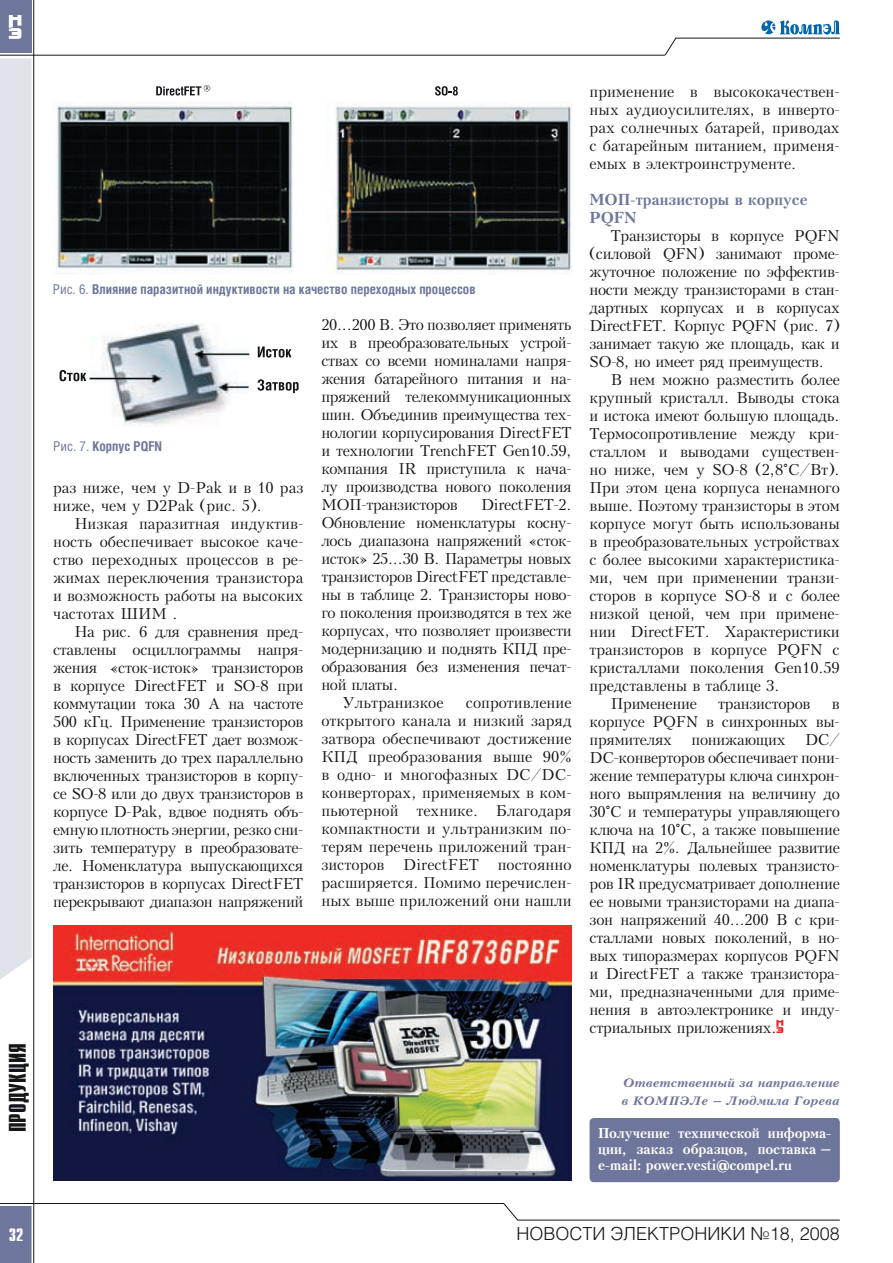
<style>
.page{position:relative;width:893px;height:1263px;background:#fff}
.page>*{position:absolute;margin:0;border:0;box-sizing:border-box;transform-origin:0 0}
.t1{font:700 24px "Compact C";color:#141518}
.t2{font:300 18px "Helios";color:#141518}
.t3{font:700 18px "Compact C";color:#fff}
.t4{font:15px/18px "Kudryashev";letter-spacing:-.01em;color:#141518;text-align:justify}
.t5{font:700 15px/18px "Kudryashev";color:#6e769b}
.t6{font:700 13.5px/16.2px "Kudryashev";letter-spacing:-.01em;color:#fff;text-align:justify}
.t7{font:700 13.5px "Helios Cond";color:#6e769b}
.t8{font:italic 700 12px/18px "Kudryashev";color:#6e769b}
.s1{font-weight:400}
.s2{font-weight:700}
</style>
<div class="page">
<div style="left:0;top:1206px;width:32px;height:57px;background:#6e769b"></div>
<div style="left:0;top:58px;width:32px;height:921px;background:#e0e3ea"></div>
<hr style="left:0;top:55px;width:665px;height:1px;background:#141518">
<div style="left:0;top:0;width:32px;height:53px;background:#6e769b"></div>
<svg style="left:9px;top:15px;width:12px;height:24px"></svg>
<hr style="left:33px;top:0;width:1px;height:1263px;background:#141518">
<hr style="left:675px;top:38px;width:165px;height:1px;background:#141518">
<svg style="left:664px;top:37px;width:13px;height:19px"></svg>
<hr style="left:0;top:1203px;width:504px;height:1px;background:#141518">
<hr style="left:517px;top:1220px;width:323px;height:1px;background:#141518">
<svg style="left:503px;top:1203px;width:16px;height:18px"></svg>
<svg style="left:761px;top:20px;width:79px;height:15px"></svg>
<img style="left:57px;top:102px;width:514px;height:172px">
<svg style="left:435px;top:86px;width:23px;height:10px"></svg>
<svg style="left:156px;top:85px;width:54px;height:11px"></svg>
<svg style="left:776px;top:1020px;width:7px;height:13px"></svg>
<img style="left:90px;top:323px;width:160px;height:104px">
<svg style="left:60px;top:370px;width:26px;height:11px"></svg>
<svg style="left:258px;top:346px;width:33px;height:12px"></svg>
<svg style="left:257px;top:379px;width:42px;height:14px"></svg>
<div style="left:590px;top:1118px;width:250px;height:64px;background:#6e769b;border-radius:4px"></div>
<img style="left:53px;top:926px;width:519px;height:255px">
<h1 class="t1" style="left:6px;top:1132px;width:91px;rotate:-90deg">ПРОДУКЦИЯ</h1>
<p class="t7" style="left:53px;top:281px;width:424px"><span class="s1">Рис. 6.</span> Влияние паразитной индуктивости на качество переходных процессов</p>
<p class="t7" style="left:53px;top:438px;width:110px"><span class="s1">Рис. 7.</span> Корпус PQFN</p>
<p class="t4" style="left:53px;top:479px;width:252px">раз ниже, чем у D-Pak и в 10 раз ниже, чем у D2Pak (рис. 5).</p>
<p class="t4" style="left:53px;top:515px;width:252px;text-indent:21px">Низкая паразитная индуктив&shy;ность обеспечивает высокое каче&shy;ство переходных процессов в ре&shy;жимах переключения транзистора и возможность работы на высоких частотах ШИМ .</p>
<p class="t4" style="left:53px;top:623px;width:252px;text-indent:21px">На рис. 6 для сравнения пред&shy;ставлены осциллограммы напря&shy;жения «сток-исток» транзисторов в корпусе DirectFET и SO-8 при коммутации тока 30 А на частоте 500 кГц. Применение транзисторов в корпусах DirectFET дает возмож&shy;ность заменить до трех параллельно включенных транзисторов в корпу&shy;се SO-8 или до двух транзисторов в корпусе D-Pak, вдвое поднять объ&shy;емную плотность энергии, резко сни&shy;зить температуру в преобразовате&shy;ле. Номенклатура выпускающихся транзисторов в корпусах DirectFET перекрывают диапазон напряжений</p>
<p class="t4" style="left:321px;top:316px;width:252px">20...200 В. Это позволяет применять их в преобразовательных устрой&shy;ствах со всеми номиналами напря&shy;жения батарейного питания и на&shy;пряжений телекоммуникационных шин. Объединив преимущества тех&shy;нологии корпусирования DirectFET и технологии TrenchFET Gen10.59, компания IR приступила к нача&shy;лу производства нового поколения МОП-транзисторов</p>
<p class="t4" style="left:481px;top:496px;width:92px">DirectFET-2.</p>
<p class="t4" style="left:321px;top:514px;width:252px">Обновление номенклатуры косну-</p>
<p class="t4" style="left:321px;top:532px;width:252px">лось диапазона напряжений «сток-</p>
<p class="t4" style="left:321px;top:550px;width:252px">исток» 25...30 В. Параметры новых</p>
<p class="t4" style="left:321px;top:568px;width:252px">транзисторов DirectFET представле-</p>
<p class="t4" style="left:321px;top:586px;width:252px">ны в таблице 2. Транзисторы ново-</p>
<p class="t4" style="left:321px;top:604px;width:252px">го поколения производятся в тех же</p>
<p class="t4" style="left:321px;top:622px;width:252px">корпусах, что позволяет произвести</p>
<p class="t4" style="left:321px;top:640px;width:252px">модернизацию и поднять КПД пре-</p>
<p class="t4" style="left:321px;top:658px;width:252px">образования без изменения печат-</p>
<p class="t4" style="left:321px;top:676px;width:78px">ной платы.</p>
<p class="t4" style="left:343px;top:694px;width:102px">Ультранизкое</p>
<p class="t4" style="left:321px;top:694px;width:252px;text-indent:144px">сопротивление открытого канала и низкий заряд затвора обеспечивают достижение КПД преобразования выше 90% в одно- и многофазных DC/DC&shy;конверторах, применяемых в ком&shy;пьютерной технике. Благодаря компактности и ультранизким по&shy;терям перечень приложений тран&shy;зисторов</p>
<p class="t4" style="left:321px;top:856px;width:252px;text-indent:82px">DirectFET постоянно расширяется. Помимо перечислен&shy;ных выше приложений они нашли</p>
<p class="t4" style="left:590px;top:83px;width:252px">применение в высококачествен&shy;ных аудиоусилителях, в инверто&shy;рах солнечных батарей, приводах с батарейным питанием, применя&shy;емых в электроинструменте.</p>
<p class="t5" style="left:590px;top:190px;width:220px">МОП-транзисторы в корпусе<br>PQFN</p>
<p class="t4" style="left:590px;top:227px;width:252px;text-indent:21px">Транзисторы в корпусе PQFN (силовой QFN) занимают проме&shy;жуточное положение по эффектив&shy;ности между транзисторами в стан&shy;дартных корпусах и в корпусах DirectFET. Корпус PQFN (рис. 7) занимает такую же площадь, как и SO-8, но имеет ряд преимуществ.</p>
<p class="t4" style="left:611px;top:371px;width:230px">В нем можно разместить более</p>
<p class="t4" style="left:590px;top:389px;width:252px">крупный кристалл. Выводы стока</p>
<p class="t4" style="left:590px;top:407px;width:252px">и истока имеют большую площадь.</p>
<p class="t4" style="left:590px;top:425px;width:252px">Термосопротивление между кри-</p>
<p class="t4" style="left:590px;top:443px;width:252px">сталлом и выводами существен-</p>
<p class="t4" style="left:590px;top:461px;width:252px">но ниже, чем у SO-8 (2,8<span class="s2">°</span>С/Вт).</p>
<p class="t4" style="left:590px;top:479px;width:252px">При этом цена корпуса ненамного</p>
<p class="t4" style="left:590px;top:497px;width:252px">выше. Поэтому транзисторы в этом</p>
<p class="t4" style="left:590px;top:515px;width:252px">корпусе могут быть использованы</p>
<p class="t4" style="left:590px;top:533px;width:252px">в преобразовательных устройствах</p>
<p class="t4" style="left:590px;top:551px;width:252px">с более высокими характеристика-</p>
<p class="t4" style="left:590px;top:569px;width:252px">ми, чем при применении транзи-</p>
<p class="t4" style="left:590px;top:587px;width:252px">сторов в корпусе SO-8 и с более</p>
<p class="t4" style="left:590px;top:605px;width:252px">низкой ценой, чем при примене-</p>
<p class="t4" style="left:590px;top:623px;width:252px">нии DirectFET. Характеристики</p>
<p class="t4" style="left:590px;top:641px;width:252px">транзисторов в корпусе PQFN с</p>
<p class="t4" style="left:590px;top:659px;width:252px">кристаллами поколения Gen10.59</p>
<p class="t4" style="left:590px;top:677px;width:191px">представлены в таблице 3.</p>
<p class="t4" style="left:611px;top:695px;width:87px">Применение</p>
<p class="t4" style="left:718px;top:695px;width:94px">транзисторов</p>
<p class="t4" style="left:590px;top:695px;width:252px;text-indent:242px">в корпусе PQFN в синхронных вы&shy;прямителях</p>
<p class="t4" style="left:590px;top:731px;width:252px;text-indent:215px">DC/ DC-конверторов обеспечивает пони&shy;жение температуры ключа синхрон&shy;ного выпрямления на величину до 30<span class="s2">°</span>С и температуры управляющего ключа на 10<span class="s2">°</span>С, а также повышение КПД на 2%. Дальнейшее развитие номенклатуры полевых транзисто&shy;ров IR предусматривает дополнение ее новыми транзисторами на диапа&shy;зон напряжений 40...200 В с кри&shy;сталлами новых поколений, в но&shy;вых типоразмерах корпусов PQFN и DirectFET а также транзистора&shy;ми, предназначенными для приме&shy;нения в автоэлектронике и инду&shy;стриальных приложениях.</p>
<p class="t4" style="left:691px;top:731px;width:95px">понижающих</p>
<p class="t8" style="left:622px;top:1074px;width:220px">Ответственный за направление в КОМПЭЛе – Людмила Горева</p>
<p class="t6" style="left:598px;top:1124px;width:235px">Получение технической информа&shy;ции, заказ образцов, поставка – e-mail: power.vesti@compel.ru</p>
<p class="t3" style="left:9px;top:1226px;width:16px">32</p>
<p class="t2" style="left:516px;top:1222px;width:325px">НОВОСТИ ЭЛЕКТРОНИКИ №18, 2008</p>
</div>
